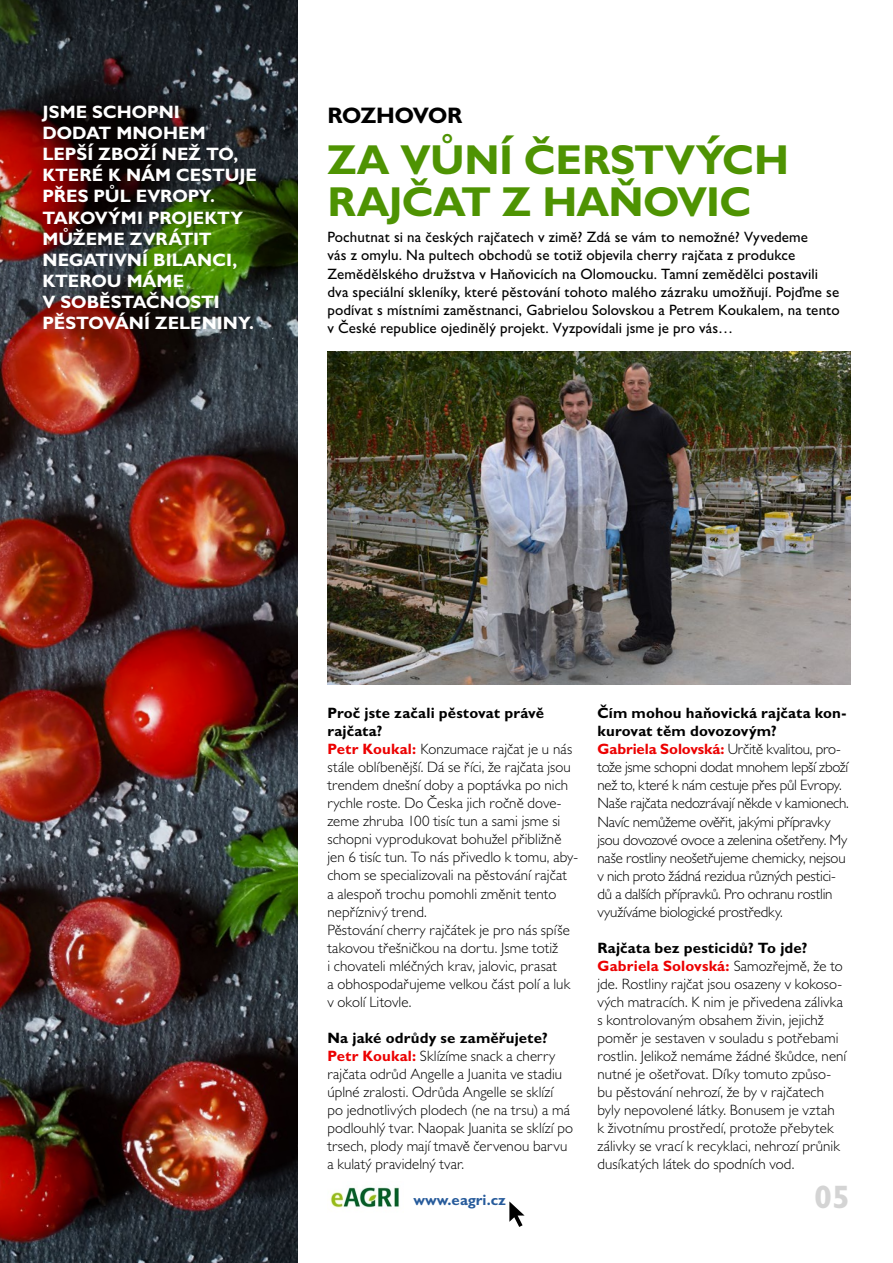
<style>
.page{position:relative;width:893px;height:1263px;background:#fff}
.page>*{position:absolute;margin:0;border:0;box-sizing:border-box;transform-origin:0 0}
.t1{font:700 42px/42px "Gill Sans MT Pro";letter-spacing:-.01em;color:#4e9302}
.t2{font:700 32.55px "Gill Sans MT Pro";color:#d4d4d4}
.t3{font:700 22.5px "Gill Sans MT Pro";letter-spacing:-.02em;color:#000}
.t4{font:700 18px/21px "Gill Sans MT Pro";color:#fff}
.t5{font:300 15px/18px "Gill Sans MT Pro";letter-spacing:.005em;color:#000}
.t6{font:300 15px/18px "Gill Sans MT Pro";letter-spacing:-.015em;color:#000}
.t7{font:500 15px/18px "Gill Sans MT Pro";letter-spacing:.005em;color:#000}
.t8{font:700 15px "Gill Sans MT Pro";color:#275b9b}
.s1{font-weight:700}
.s2{font-weight:700;color:#ec0000}
</style>
<div class="page">
<img style="left:330px;top:1187px;width:70px;height:21px">
<svg style="left:509px;top:1201px;width:16px;height:26px"></svg>
<img style="left:0;top:0;width:298px;height:1263px">
<img style="left:327px;top:351px;width:523px;height:333px">
<div style="left:24px;top:87px;width:250px;height:262px;background:#000;opacity:.25"></div>
<p class="t4" style="left:43px;top:101px;width:216px">JSME SCHOPNI<br>DODAT MNOHEM<br>LEPŠÍ ZBOŽÍ NEŽ TO,<br>KTERÉ K NÁM CESTUJE<br>PŘES PŮL EVROPY.<br>TAKOVÝMI PROJEKTY<br>MŮŽEME ZVRÁTIT<br>NEGATIVNÍ BILANCI,<br>KTEROU MÁME<br>V SOBĚSTAČNOSTI<br>PĚSTOVÁNÍ ZELENINY.</p>
<h3 class="t3" style="left:327px;top:102px;width:136px">ROZHOVOR</h3>
<h1 class="t1" style="left:327px;top:138px;width:463px">ZA VŮNÍ ČERSTVÝCH<br>RAJČAT Z HAŇOVIC</h1>
<p class="t7" style="left:327px;top:228px;width:514px">Pochutnat si na českých rajčatech v zimě? Zdá se vám to nemožné? Vyvedeme<br>vás z omylu. Na pultech obchodů se totiž objevila cherry rajčata z produkce Zemědělského družstva v Haňovicích na Olomoucku. Tamní zemědělci postavili dva speciální skleníky, které pěstování tohoto malého zázraku umožňují. Pojďme se podívat s místními zaměstnanci, Gabrielou Solovskou a Petrem Koukalem, na tento v České republice ojedinělý projekt. Vyzpovídali jsme je pro vás…</p>
<p class="t5" style="left:327px;top:704px;width:252px"><span class="s1">Proč jste začali pěstovat právě rajčata?<br></span><span class="s2">Petr Koukal:</span> Konzumace rajčat je u nás stále oblíbenější. Dá se říci, že rajčata jsou trendem dnešní doby a poptávka po nich rychle roste. Do Česka jich ročně dove&shy;zeme zhruba 100 tisíc tun a sami jsme si schopni vyprodukovat bohužel přibližně jen 6 tisíc tun. To nás přivedlo k tomu, aby&shy;chom se specializovali na pěstování rajčat<br>a alespoň trochu pomohli změnit tento nepříznivý trend.<br>Pěstování cherry rajčátek je pro nás spíše takovou třešničkou na dortu. Jsme totiž<br>i chovateli mléčných krav, jalovic, prasat<br>a obhospodařujeme velkou část polí a luk v okolí Litovle.</p>
<p class="t5" style="left:327px;top:1028px;width:247px"><span class="s1">Na jaké odrůdy se zaměřujete?<br></span><span class="s2">Petr Koukal:</span> Sklízíme snack a cherry rajčata odrůd Angelle a Juanita ve stadiu úplné zralosti. Odrůda Angelle se sklízí<br>po jednotlivých plodech (ne na trsu) a má podlouhlý tvar. Naopak Juanita se sklízí po trsech, plody mají tmavě červenou barvu a kulatý pravidelný tvar.</p>
<p class="t6" style="left:597px;top:704px;width:253px"><span class="s1">Čím mohou haňovická rajčata kon&shy;kurovat těm dovozovým?<br></span><span class="s2">Gabriela Solovská:</span> Určitě kvalitou, pro&shy;tože jsme schopni dodat mnohem lepší zboží než to, které k nám cestuje přes půl Evropy.<br>Naše rajčata nedozrávají někde v kamionech.<br>Navíc nemůžeme ověřit, jakými přípravky jsou dovozové ovoce a zelenina ošetřeny. My naše rostliny neošetřujeme chemicky, nejsou v nich proto žádná rezidua různých pestici&shy;dů a dalších přípravků. Pro ochranu rostlin využíváme biologické prostředky.</p>
<p class="t5" style="left:597px;top:938px;width:250px"><span class="s1">Rajčata bez pesticidů? To jde?<br></span><span class="s2">Gabriela Solovská:</span> Samozřejmě, že to jde. Rostliny rajčat jsou osazeny v kokoso&shy;vých matracích. K nim je přivedena zálivka s kontrolovaným obsahem živin, jejichž poměr je sestaven v souladu s potřebami rostlin. Jelikož nemáme žádné škůdce, není nutné je ošetřovat. Díky tomuto způso&shy;bu pěstování nehrozí, že by v rajčatech byly nepovolené látky. Bonusem je vztah<br>k životnímu prostředí, protože přebytek zálivky se vrací k recyklaci, nehrozí průnik dusíkatých látek do spodních vod.</p>
<p class="t8" style="left:413px;top:1190px;width:94px">www.eagri.cz</p>
<h2 class="t2" style="left:814px;top:1176px;width:37px">05</h2>
</div>
